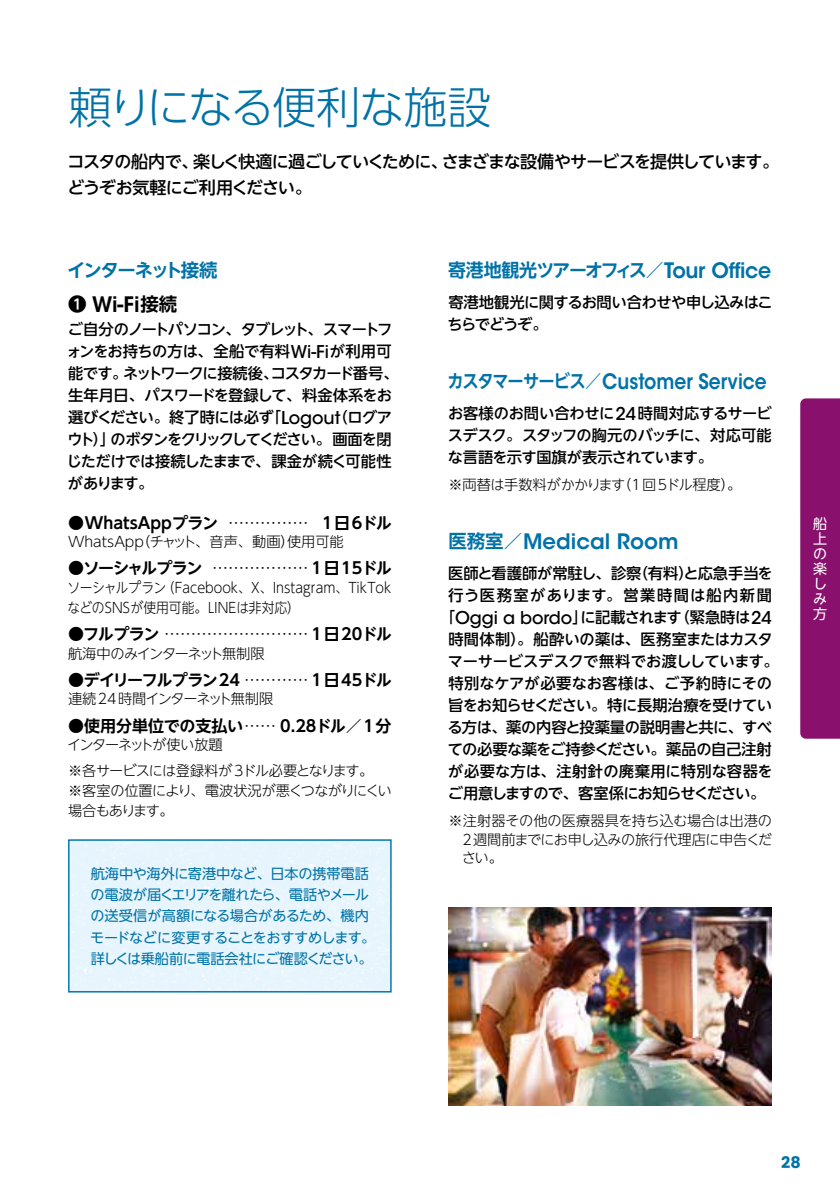
<style>
.page{position:relative;width:840px;height:1191px;background:#fff}
.page>*{position:absolute;margin:0;border:0;box-sizing:border-box;transform-origin:0 0}
.t1{font:300 44px "UD Shin Go Pr 6";letter-spacing:-.045em;color:#0072a7}
.t2{font:600 21.2px "ITC Avant Garde Std";color:#0072a7;scale:.88 1}
.t3{font:600 21.2px "ITC Avant Garde Std";color:#0072a7}
.t4{font:600 21.2px "ITC Avant Garde Std";color:#000}
.t5{font:700 18.4px "UD Shin Go NT Pro De";letter-spacing:-.085em;color:#0072a7}
.t6{font:500 17px/25.6px "UD Shin Go NT Pro";letter-spacing:-.06em;color:#000}
.t7{font:700 16px "UD Shin Go NT Pro De";color:#000}
.t8{font:700 16px "UD Shin Go NT Pro De";letter-spacing:-.025em;color:#000}
.t9{font:700 16px "UD Shin Go NT Pro De";letter-spacing:-.05em;color:#000}
.t10{font:700 16px "Poppins";color:#0072a7}
.t11{font:500 15.2px/22px "UD Shin Go NT Pro";letter-spacing:-.01em;color:#000;text-align:center}
.t12{font:500 15.2px/22px "UD Shin Go NT Pro";letter-spacing:-.065em;color:#000}
.t13{font:500 15.2px/22px "UD Shin Go NT Pro";letter-spacing:-.03em;color:#000}
.t14{font:14.2px/21.2px "UD Shin Go NT Pro";letter-spacing:-.03em;color:#0072a7}
.t15{font:300 14.2px/18.4px "UD Shin Go NT Pro";letter-spacing:-.015em;color:#000;text-align:justify}
.t16{font:300 14.2px/20px "UD Shin Go NT Pro";letter-spacing:-.015em;color:#000;scale:.9 1}
.t17{font:300 14.2px/25.6px "UD Shin Go NT Pro";letter-spacing:-.075em;color:#000}
.t18{font:300 14.2px/20px "UD Shin Go NT Pro";letter-spacing:-.055em;color:#000}
.t19{font:300 14.2px "UD Shin Go NT Pro";letter-spacing:-.085em;color:#000}
.t20{font:14px/15px "UD Shin Go NT Pro";color:#fff;text-align:justify}
.s1{font-family:"UD Shin Go NT Pro De";font-weight:700;font-size:18.4px}
.s2{font-family:"ITC Avant Garde Std";font-size:17.6px}
.s3{font-family:"UD Shin Go NT Pro";font-weight:300}
.s4{font-family:"ITC Avant Garde Std";font-weight:600;font-size:21.2px}
</style>
<div class="page">
<div style="left:70px;top:841px;width:319px;height:149px;background:#e6f5fd"></div>
<div style="left:68px;top:839px;width:323px;height:153px;border:1px solid #0072a7"></div>
<svg style="left:800px;top:398px;width:39px;height:340px;background:#8c1570"></svg>
<img style="left:448px;top:907px;width:323px;height:199px">
<h1 class="t1" style="left:68px;top:71px;width:424px">頼りになる便利な施設</h1>
<p class="t6" style="left:67px;top:148px;width:712px">コスタの船内で、楽しく快適に過ごしていくために、さまざまな設備やサービスを提供しています。どうぞお気軽にご利用ください。</p>
<p class="t5" style="left:67px;top:255px;width:152px">インターネット接続</p>
<h2 class="t4" style="left:68px;top:291px;width:111px"><span class="s1">❶</span> Wi-Fi<span class="s1">接続</span></h2>
<p class="t12" style="left:66px;top:318px;width:333px">ご自分のノートパソコン、タブレット、スマートフォンをお持ちの方は、全船で有料<span class="s2">Wi-Fi</span>が利用可能です。ネットワークに接続後、コスタカード番号、生年月日、パスワードを登録して、料金体系をお選びください。終了時には必ず「<span class="s2">Logout</span>（ログアウト）」のボタンをクリックしてください。画面を閉じただけでは接続したままで、課金が続く可能性があります。</p>
<p class="t7" style="left:68px;top:509px;width:325px">●WhatsAppプラン<span class="s3">… ……………</span> 1日6ドル</p>
<p class="t15" style="left:68px;top:532px;width:277px">WhatsApp（チャット、音声、動画）使用可能</p>
<p class="t9" style="left:68px;top:555px;width:325px">●ソーシャルプラン<span class="s3">… ………………</span> 1日15ドル</p>
<p class="t16" style="left:67px;top:577px;width:361px">ソーシャルプラン（Facebook、X、Instagram、TikTokなどのSNSが使用可能。LINEは非対応）</p>
<p class="t8" style="left:68px;top:621px;width:325px">●フルプラン <span class="s3">…………………………</span> 1日20ドル</p>
<p class="t19" style="left:68px;top:641px;width:198px">航海中のみインターネット無制限</p>
<p class="t8" style="left:68px;top:666px;width:325px">●デイリーフルプラン24<span class="s3">……………</span> 1日45ドル</p>
<p class="t19" style="left:68px;top:687px;width:206px">連続 24 時間インターネット無制限</p>
<p class="t7" style="left:68px;top:712px;width:325px">●使用分単位での支払い<span class="s3">………</span> 0.28ドル／1分</p>
<p class="t17" style="left:67px;top:731px;width:307px">インターネットが使い放題<br>※各サービスには登録料が 3ドル必要となります。</p>
<p class="t18" style="left:68px;top:779px;width:325px">※客室の位置により、電波状況が悪くつながりにくい場合もあります。</p>
<p class="t14" style="left:90px;top:862px;width:286px">航海中や海外に寄港中など、日本の携帯電話の電波が届くエリアを離れたら、電話やメールの送受信が高額になる場合があるため、機内モードなどに変更することをおすすめします。詳しくは乗船前に電話会社にご確認ください。</p>
<p class="t5" style="left:448px;top:255px;width:324px">寄港地観光ツアーオフィス／<span class="s4">Tour Office</span></p>
<p class="t13" style="left:447px;top:291px;width:326px">寄港地観光に関するお問い合わせや申し込みはこちらでどうぞ。</p>
<h2 class="t2" style="left:447px;top:367px;width:364px"><span class="s1">カスタマーサービス／</span>Customer Service</h2>
<p class="t13" style="left:447px;top:402px;width:325px;text-align:justify">お客様のお問い合わせに<span class="s2">24</span>時間対応するサービスデスク。スタッフの胸元のバッチに、対応可能な言語を示す国旗が表示されています。</p>
<p class="t15" style="left:448px;top:475px;width:294px">※両替は手数料がかかります（1回5ドル程度）。</p>
<h2 class="t3" style="left:448px;top:528px;width:231px"><span class="s1">医務室／</span>Medical Room</h2>
<p class="t11" style="left:439px;top:562px;width:340px">医師と看護師が常駐し、診察（有料）と応急手当を行う医務室があります。営業時間は船内新聞「<span class="s2">Oggi a bordo</span>」に記載されます（緊急時は<span class="s2">24</span>時間体制）。船酔いの薬は、医務室またはカスタマーサービスデスクで無料でお渡ししています。特別なケアが必要なお客様は、ご予約時にその旨をお知らせください。特に長期治療を受けている方は、薬の内容と投薬量の説明書と共に、すべての必要な薬をご持参ください。薬品の自己注射が必要な方は、注射針の廃棄用に特別な容器をご用意しますので、客室係にお知らせください。</p>
<p class="t15" style="left:461px;top:811px;width:312px;text-indent:-13px">※注射器その他の医療器具を持ち込む場合は出港の2週間前までにお申し込みの旅行代理店に申告ください。</p>
<p class="t20" style="left:812px;top:516px;width:15px">船上の楽しみ方</p>
<p class="t10" style="left:780px;top:1153px;width:21px">28</p>
</div>
